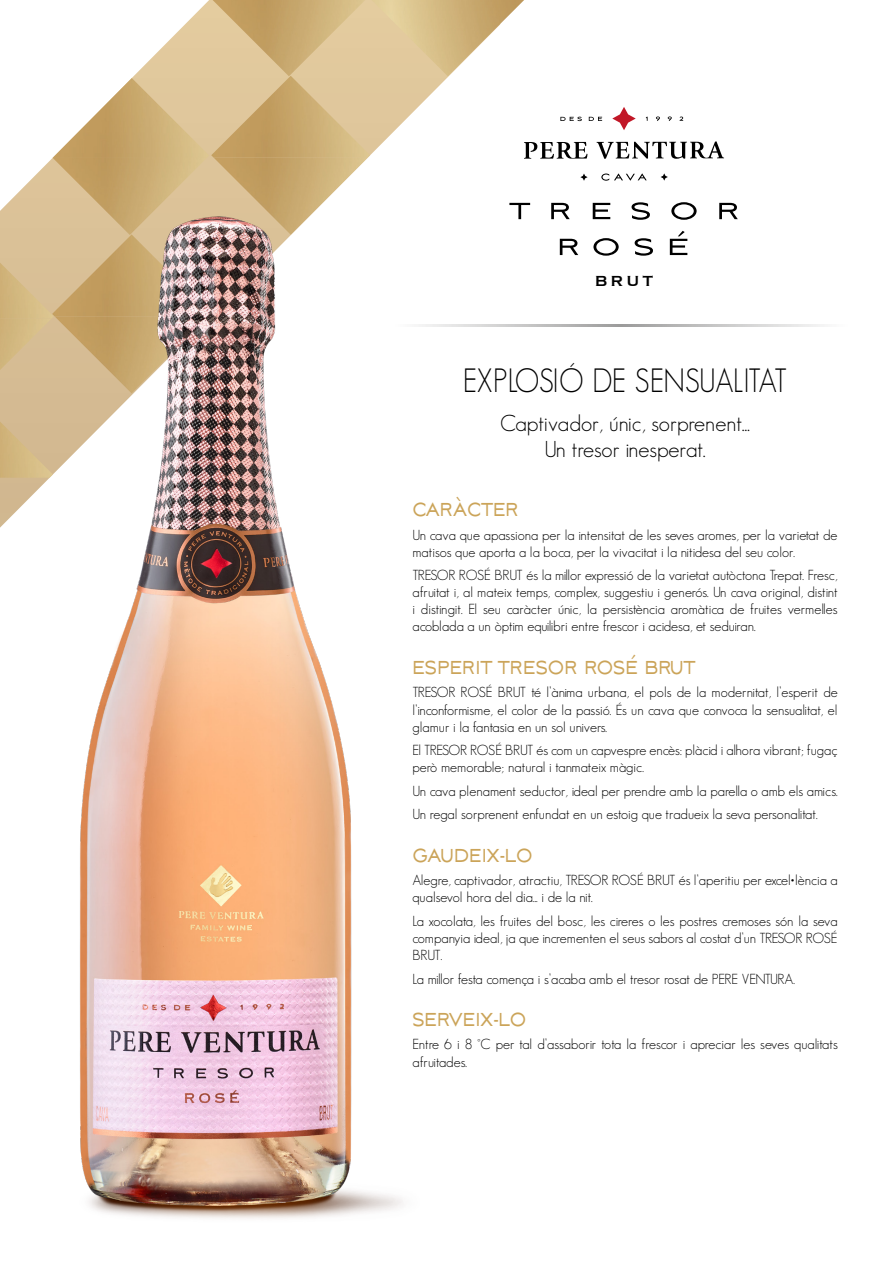
<style>
.page{position:relative;width:893px;height:1263px;background:#fff}
.page>*{position:absolute;margin:0;border:0;box-sizing:border-box;transform-origin:0 0}
.t1{font:300 33px "Geosans";letter-spacing:-.02em;color:#000;scale:.9 1}
.t2{font:23.4px "Aviano Sans";color:#cba459;scale:.77 1}
.t3{font:300 22.5px/25.5px "Geosans";color:#000;text-align:center}
.t4{font:700 15px "Copperplate Becker";color:#000}
.t5{font:300 14.25px/17.1px "Geosans";color:#000}
</style>
<div class="page">
<svg style="left:132px;top:0;width:368px;height:327px"></svg>
<img style="left:213px;top:0;width:152px;height:76px">
<img style="left:372px;top:0;width:152px;height:76px">
<img style="left:211px;top:76px;width:159px;height:66px">
<img style="left:68px;top:78px;width:141px;height:64px">
<img style="left:446px;top:324px;width:378px;height:2px">
<svg style="left:524px;top:141px;width:200px;height:18px"></svg>
<svg style="left:560px;top:117px;width:22px;height:4px"></svg>
<svg style="left:589px;top:117px;width:13px;height:4px"></svg>
<svg style="left:656px;top:117px;width:4px;height:4px"></svg>
<svg style="left:668px;top:116px;width:4px;height:5px"></svg>
<svg style="left:580px;top:174px;width:8px;height:7px"></svg>
<svg style="left:661px;top:173px;width:7px;height:8px"></svg>
<svg style="left:601px;top:173px;width:46px;height:8px"></svg>
<svg style="left:612px;top:107px;width:24px;height:23px"></svg>
<svg style="left:560px;top:239px;width:18px;height:16px"></svg>
<svg style="left:593px;top:238px;width:26px;height:18px"></svg>
<svg style="left:635px;top:238px;width:18px;height:18px"></svg>
<svg style="left:670px;top:231px;width:17px;height:24px"></svg>
<svg style="left:509px;top:203px;width:21px;height:16px"></svg>
<svg style="left:551px;top:203px;width:19px;height:16px"></svg>
<svg style="left:593px;top:203px;width:17px;height:16px"></svg>
<svg style="left:632px;top:202px;width:18px;height:18px"></svg>
<svg style="left:671px;top:202px;width:26px;height:18px"></svg>
<svg style="left:719px;top:203px;width:19px;height:16px"></svg>
<img style="left:0;top:142px;width:446px;height:1077px">
<p class="t4" style="left:595px;top:273px;width:59px">BRUT</p>
<h1 class="t1" style="left:463px;top:362px;width:361px">EXPLOSIÓ DE SENSUALITAT</h1>
<h3 class="t3" style="left:500px;top:411px;width:251px">Captivador, únic, sorprenent...<br>Un tresor inesperat.</h3>
<h2 class="t2" style="left:412px;top:497px;width:140px">CARÀCTER</h2>
<p class="t5" style="left:412px;top:526px;width:427px">Un cava que apassiona per la intensitat de les seves aromes, per la varietat de matisos que aporta a la boca, per la vivacitat i la nitidesa del seu color.</p>
<p class="t5" style="left:412px;top:567px;width:427px;text-align:justify">TRESOR ROSÉ BRUT és la millor expressió de la varietat autòctona Trepat. Fresc, afruitat i, al mateix temps, complex, suggestiu i generós. Un cava original, distint i distingit. El seu caràcter únic, la persistència aromàtica de fruites vermelles acoblada a un òptim equilibri entre frescor i acidesa, et seduiran.</p>
<h2 class="t2" style="left:412px;top:654px;width:369px">ESPERIT TRESOR ROSÉ BRUT</h2>
<p class="t5" style="left:412px;top:684px;width:427px;text-align:justify">TRESOR ROSÉ BRUT té l’ànima urbana, el pols de la modernitat, l’esperit de l’inconformisme, el color de la passió. És un cava que convoca la sensualitat, el glamur i la fantasia en un sol univers.</p>
<p class="t5" style="left:412px;top:742px;width:427px">El TRESOR ROSÉ BRUT és com un capvespre encès: plàcid i alhora vibrant; fugaç però memorable; natural i tanmateix màgic.</p>
<p class="t5" style="left:412px;top:779px;width:427px;line-height:23.5px">Un cava plenament seductor, ideal per prendre amb la parella o amb els amics.<br>Un regal sorprenent enfundat en un estoig que tradueix la seva personalitat.</p>
<h2 class="t2" style="left:412px;top:842px;width:158px">GAUDEIX-LO</h2>
<p class="t5" style="left:412px;top:872px;width:427px">Alegre, captivador, atractiu, TRESOR ROSÉ BRUT és l’aperitiu per excel•lència a qualsevol hora del dia... i de la nit.</p>
<p class="t5" style="left:412px;top:912px;width:427px;text-align:justify">La xocolata, les fruites del bosc, les cireres o les postres cremoses són la seva companyia ideal, ja que incrementen el seus sabors al costat d’un TRESOR ROSÉ BRUT.</p>
<p class="t5" style="left:412px;top:970px;width:384px">La millor festa comença i s’acaba amb el tresor rosat de PERE VENTURA.</p>
<h2 class="t2" style="left:412px;top:1006px;width:149px">SERVEIX-LO</h2>
<p class="t5" style="left:412px;top:1036px;width:427px">Entre 6 i 8 °C per tal d’assaborir tota la frescor i apreciar les seves qualitats afruitades.</p>
</div>
